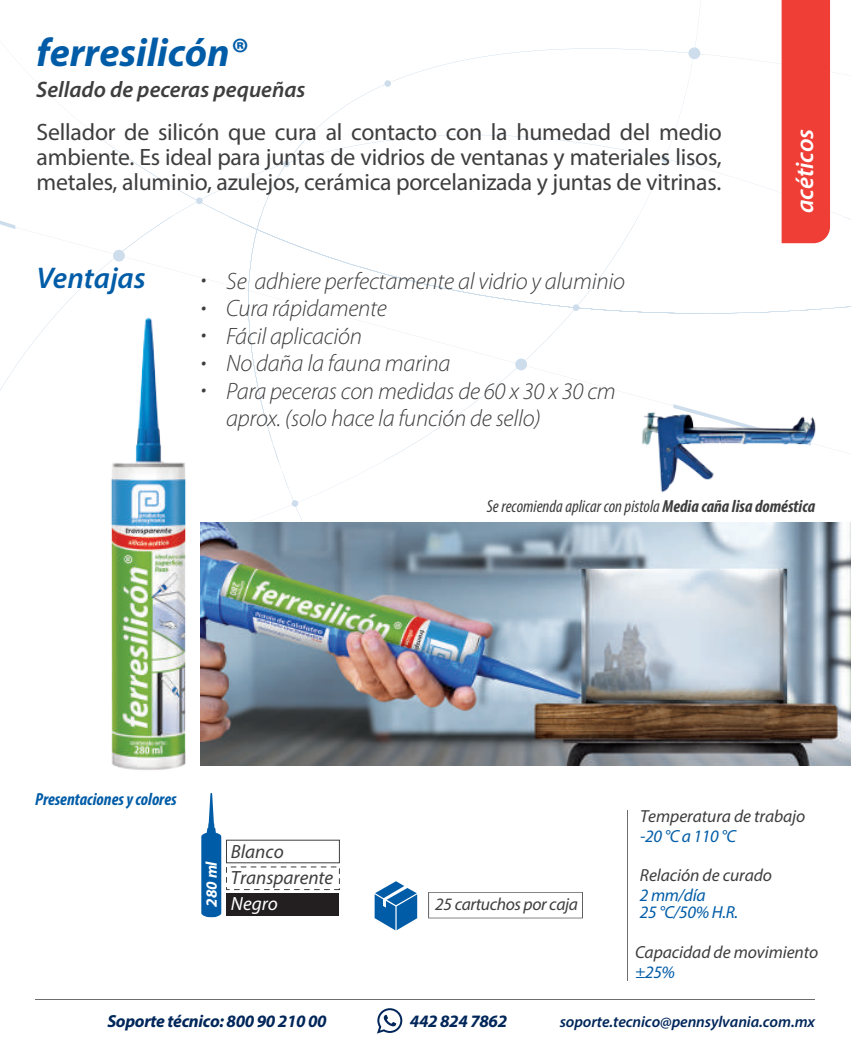
<style>
.page{position:relative;width:851px;height:1063px;background:#fff}
.page>*{position:absolute;margin:0;border:0;box-sizing:border-box;transform-origin:0 0}
.t1{font:italic 700 40px "Myriad Pro";color:#015ca7}
.t2{font:italic 600 30px "Myriad Pro";color:#015ca7}
.t3{font:italic 600 25px "Myriad Pro";color:#fff}
.t4{font:italic 600 25px/27.5px "Myriad Pro";color:#3e3e3f;text-align:justify}
.t5{font:23.75px/25px "Myriad Pro";letter-spacing:-.01em;color:#3e3e3f;text-align:justify}
.t6{font:italic 300 23.75px/27.5px "Myriad Pro";letter-spacing:-.01em;color:#3e3e3f}
.t7{font:italic 600 22.5px "Myriad Pro";color:#3e3e3f}
.t8{font:italic 19.25px "Myriad Pro";color:#3e3e3f}
.t9{font:italic 19.25px "Myriad Pro";color:#fff}
.t10{font:italic 17.5px "Myriad Pro";letter-spacing:-.005em;color:#3e3e3f}
.t11{font:italic condensed 17.5px "Myriad Pro";color:#3e3e3f}
.t12{font:italic 700 17.5px "Myriad Pro";letter-spacing:-.02em;color:#00265a}
.t13{font:italic 17.5px/17.5px "Myriad Pro";letter-spacing:-.02em;color:#015ca7}
.t14{font:italic 700 condensed 17.5px "Myriad Pro";color:#015ca7}
.t15{font:italic 600 15.75px "Myriad Pro";letter-spacing:-.005em;color:#00265a}
.t16{font:italic 700 15.75px "Myriad Pro";color:#fff}
.s1{font-weight:700}
</style>
<div class="page">
<svg style="left:117px;top:0;width:585px;height:520px"></svg>
<svg style="left:0;top:218px;width:850px;height:243px"></svg>
<div style="left:688px;top:47px;width:12px;height:12px;background:#cdddeb;border-radius:50%"></div>
<div style="left:515px;top:359px;width:12px;height:11px;background:#cdddeb;border-radius:50%"></div>
<div style="left:113px;top:250px;width:12px;height:12px;background:#cdddeb;border-radius:50%"></div>
<svg style="left:291px;top:500px;width:7px;height:7px"></svg>
<div style="left:196px;top:198px;width:7px;height:6px;background:#cdddeb;border-radius:50%"></div>
<svg style="left:572px;top:304px;width:7px;height:7px"></svg>
<div style="left:283px;top:161px;width:7px;height:6px;background:#cdddeb;border-radius:50%"></div>
<div style="left:661px;top:156px;width:7px;height:7px;background:#cdddeb;border-radius:50%"></div>
<div style="left:384px;top:80px;width:7px;height:7px;background:#cdddeb;border-radius:50%"></div>
<svg style="left:673px;top:404px;width:137px;height:5px"></svg>
<svg style="left:0;top:218px;width:15px;height:11px"></svg>
<hr style="left:35px;top:999px;width:780px;height:1px;background:#6c6d70">
<img style="left:200px;top:523px;width:650px;height:243px">
<img style="left:640px;top:409px;width:178px;height:85px">
<hr style="left:627px;top:810px;width:1px;height:170px;background:#6c6d70">
<svg style="left:374px;top:881px;width:43px;height:49px"></svg>
<svg style="left:428px;top:892px;width:154px;height:26px"></svg>
<div style="left:226px;top:894px;width:113px;height:22px;background:#231f20"></div>
<div style="left:226px;top:840px;width:113px;height:23px;background:#fff;border:1px solid #3e3e3f"></div>
<svg style="left:201px;top:793px;width:20px;height:124px"></svg>
<div style="left:781px;top:0;width:48px;height:243px;background:#ee3e35"></div>
<img style="left:108px;top:305px;width:80px;height:465px">
<svg style="left:377px;top:1008px;width:25px;height:26px"></svg>
<h1 class="t1" style="left:37px;top:27px;width:211px">ferresilicón®</h1>
<p class="t7" style="left:36px;top:75px;width:271px">Sellado de peceras pequeñas</p>
<p class="t5" style="left:37px;top:120px;width:686px">Sellador de silicón que cura al contacto con la humedad del medio ambiente. Es ideal para juntas de vidrios de ventanas y materiales lisos, metales, aluminio, azulejos, cerámica porcelanizada y juntas de vitrinas.</p>
<p class="t2" style="left:37px;top:258px;width:111px">Ventajas</p>
<p class="t4" style="left:201px;top:264px;width:7px">· · · · ·</p>
<p class="t6" style="left:226px;top:267px;width:400px">Se adhiere perfectamente al vidrio y aluminio<br>Cura rápidamente<br>Fácil aplicación<br>No daña la fauna marina<br>Para peceras con medidas de 60 x 30 x 30 cm aprox. (solo hace la función de sello)</p>
<p class="t3" style="left:788px;top:213px;width:86px;rotate:-90deg">acéticos</p>
<p class="t11" style="left:487px;top:496px;width:330px">Serecomiendaaplicar conpistola <span class="s1">Media caña lisa doméstica</span></p>
<p class="t14" style="left:35px;top:788px;width:143px">Presentaciones y colores</p>
<p class="t16" style="left:201px;top:907px;width:47px;rotate:-90deg">280 ml</p>
<p class="t8" style="left:231px;top:840px;width:54px">Blanco</p>
<p class="t8" style="left:231px;top:866px;width:104px">Transparente</p>
<p class="t9" style="left:231px;top:892px;width:48px">Negro</p>
<p class="t10" style="left:435px;top:893px;width:144px">25 cartuchos por caja</p>
<p class="t10" style="left:640px;top:806px;width:167px">Temperatura de trabajo</p>
<p class="t13" style="left:640px;top:827px;width:97px">-20 °C a 110 °C</p>
<p class="t10" style="left:639px;top:865px;width:134px">Relación de curado</p>
<p class="t13" style="left:639px;top:886px;width:100px">2 mm/día<br>25 °C/50% H.R.</p>
<p class="t10" style="left:635px;top:941px;width:185px">Capacidad de movimiento</p>
<p class="t13" style="left:635px;top:963px;width:42px">±25%</p>
<p class="t12" style="left:107px;top:1010px;width:221px">Soporte técnico: 800 90 210 00</p>
<p class="t12" style="left:410px;top:1010px;width:99px">442 824 7862</p>
<p class="t15" style="left:559px;top:1012px;width:257px">soporte.tecnico@pennsylvania.com.mx</p>
</div>
